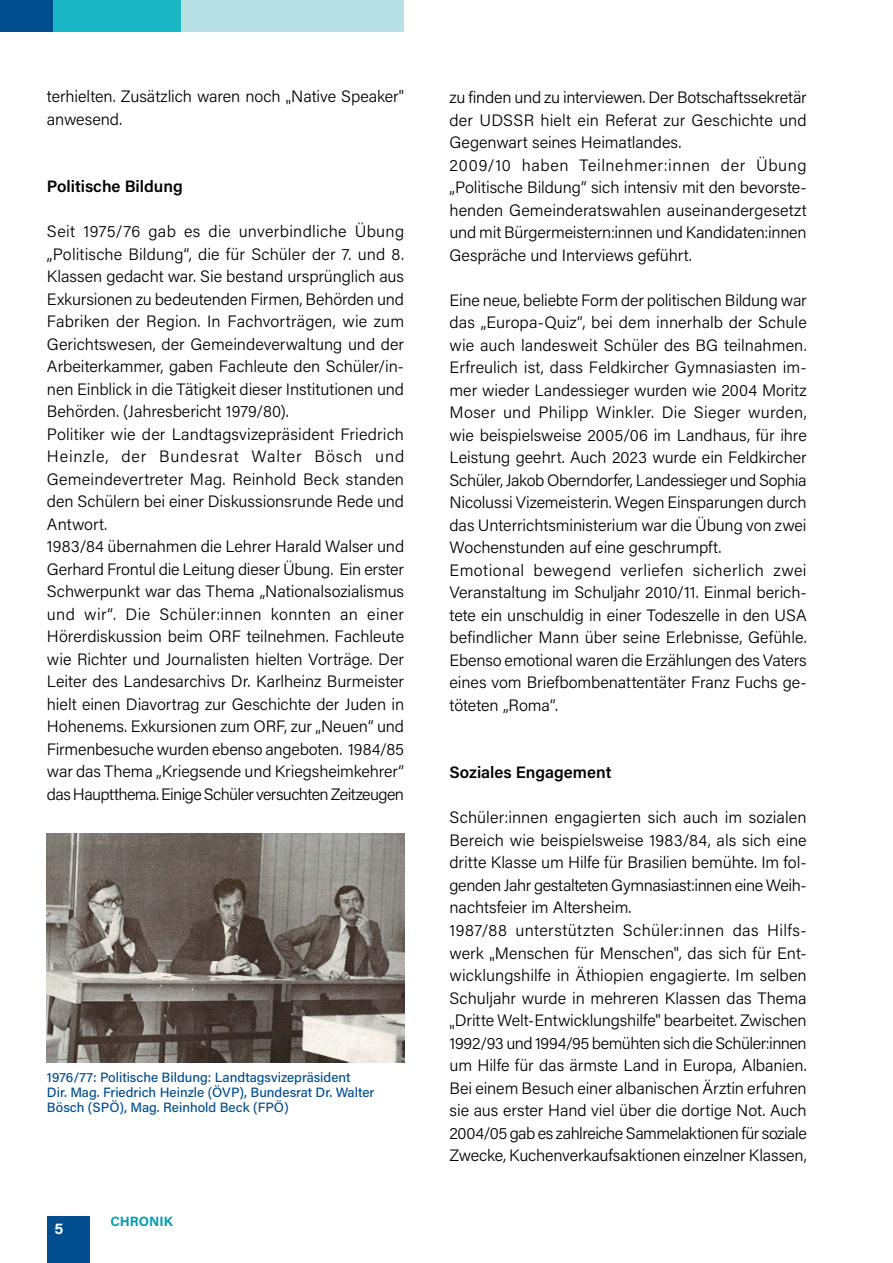
<style>
.page{position:relative;width:893px;height:1263px;background:#fff}
.page>*{position:absolute;margin:0;border:0;box-sizing:border-box;transform-origin:0 0}
.t1{font:300 16.5px/22.5px "Acumin Pro";letter-spacing:-.005em;color:#000}
.t2{font:600 16.5px "Acumin Pro";color:#000}
.t3{font:700 15px "Acumin Pro";color:#fff}
.t4{font:500 13.5px/15px "Acumin Pro";color:#004e90}
.t5{font:700 13.5px "Acumin Pro";color:#009db3}
</style>
<div class="page">
<div style="left:47px;top:1216px;width:42px;height:47px;background:#004e90"></div>
<img style="left:47px;top:833px;width:357px;height:229px">
<div style="left:53px;top:0;width:351px;height:32px;background:#b8e1e6"></div>
<div style="left:53px;top:0;width:128px;height:32px;background:#1ab7c7"></div>
<div style="left:0;top:0;width:53px;height:32px;background:#004e90"></div>
<p class="t1" style="left:47px;top:84px;width:235px">terhielten. Zusätzlich waren noch</p>
<p class="t1" style="left:286px;top:95px;width:7px">"</p>
<p class="t1" style="left:291px;top:84px;width:115px">Native Speaker"</p>
<p class="t1" style="left:47px;top:107px;width:77px">anwesend.</p>
<p class="t2" style="left:47px;top:175px;width:137px">Politische Bildung</p>
<p class="t1" style="left:47px;top:219px;width:359px">Seit 1975/76 gab es die unverbindliche Übung „Politische Bildung“, die für Schüler der 7. und 8.<br>Klassen gedacht war. Sie bestand ursprünglich aus Exkursionen zu bedeutenden Firmen, Behörden und Fabriken der Region. In Fachvorträgen, wie zum Gerichtswesen, der Gemeindeverwaltung und der Arbeiterkammer, gaben Fachleute den Schüler/in&shy;nen Einblick in die Tätigkeit dieser Institutionen und Behörden. (Jahresbericht 1979/80).<br>Politiker wie der Landtagsvizepräsident Friedrich Heinzle, der Bundesrat Walter Bösch und Gemeindevertreter Mag. Reinhold Beck standen den Schülern bei einer Diskussionsrunde Rede und Antwort.<br>1983/84 übernahmen die Lehrer Harald Walser und Gerhard Frontul die Leitung dieser Übung. Ein erster Schwerpunkt war das Thema „Nationalsozialismus und wir“. Die Schüler:innen konnten an einer Hörerdiskussion beim ORF teilnehmen. Fachleute wie Richter und Journalisten hielten Vorträge. Der Leiter des Landesarchivs Dr. Karlheinz Burmeister hielt einen Diavortrag zur Geschichte der Juden in Hohenems. Exkursionen zum ORF, zur „Neuen“ und Firmenbesuche wurden ebenso angeboten. 1984/85 war das Thema „Kriegsende und Kriegsheimkehrer“ das Hauptthema. Einige Schüler versuchten Zeitzeugen</p>
<p class="t4" style="left:47px;top:1070px;width:329px">1976/77: Politische Bildung: Landtagsvizepräsident<br>Dir. Mag. Friedrich Heinzle (ÖVP), Bundesrat Dr. Walter<br>Bösch (SPÖ), Mag. Reinhold Beck (FPÖ)</p>
<p class="t3" style="left:55px;top:1218px;width:10px">5</p>
<p class="t5" style="left:111px;top:1212px;width:64px">CHRONIK</p>
<p class="t1" style="left:450px;top:86px;width:359px">zu finden und zu interviewen. Der Botschaftssekretär der UDSSR hielt ein Referat zur Geschichte und Gegenwart seines Heimatlandes.<br>2009/10 haben Teilnehmer:innen der Übung „Politische Bildung“ sich intensiv mit den bevorste&shy;henden Gemeinderatswahlen auseinandergesetzt und mit Bürgermeistern:innen und Kandidaten:innen Gespräche und Interviews geführt.</p>
<p class="t1" style="left:450px;top:288px;width:359px">Eine neue, beliebte Form der politischen Bildung war das „Europa-Quiz“, bei dem innerhalb der Schule wie auch landesweit Schüler des BG teilnahmen.<br>Erfreulich ist, dass Feldkircher Gymnasiasten im&shy;mer wieder Landessieger wurden wie 2004 Moritz Moser und Philipp Winkler. Die Sieger wurden, wie beispielsweise 2005/06 im Landhaus, für ihre Leistung geehrt. Auch 2023 wurde ein Feldkircher Schüler, Jakob Oberndorfer, Landessieger und Sophia Nicolussi Vizemeisterin. Wegen Einsparungen durch das Unterrichtsministerium war die Übung von zwei Wochenstunden auf eine geschrumpft.<br>Emotional bewegend verliefen sicherlich zwei Veranstaltung im Schuljahr 2010/11. Einmal berich&shy;tete ein unschuldig in einer Todeszelle in den USA befindlicher Mann über seine Erlebnisse, Gefühle.<br>Ebenso emotional waren die Erzählungen des Vaters eines vom Briefbombenattentäter Franz Fuchs ge&shy;töteten „Roma“.</p>
<p class="t2" style="left:450px;top:761px;width:163px">Soziales Engagement</p>
<p class="t1" style="left:450px;top:806px;width:359px">Schüler:innen engagierten sich auch im sozialen Bereich wie beispielsweise 1983/84, als sich eine dritte Klasse um Hilfe für Brasilien bemühte. Im fol&shy;genden Jahr gestalteten Gymnasiast:innen eine Weih&shy;nachtsfeier im Altersheim.<br>1987/88 unterstützten Schüler:innen das Hilfs&shy;werk</p>
<p class="t1" style="left:489px;top:951px;width:7px">"</p>
<p class="t1" style="left:450px;top:941px;width:359px;text-align:justify;text-indent:45px">Menschen für Menschen", das sich für Ent&shy;wicklungshilfe in Äthiopien engagierte. Im selben Schuljahr wurde in mehreren Klassen das Thema</p>
<p class="t1" style="left:450px;top:1019px;width:7px">"</p>
<p class="t1" style="left:450px;top:1008px;width:359px;text-align:center">Dritte Welt-Entwicklungshilfe" bearbeitet. Zwischen 1992/93 und 1994/95 bemühten sich die Schüler:innen um Hilfe für das ärmste Land in Europa, Albanien.<br>Bei einem Besuch einer albanischen Ärztin erfuhren sie aus erster Hand viel über die dortige Not. Auch 2004/05 gab es zahlreiche Sammelaktionen für soziale Zwecke, Kuchenverkaufsaktionen einzelner Klassen,</p>
</div>
